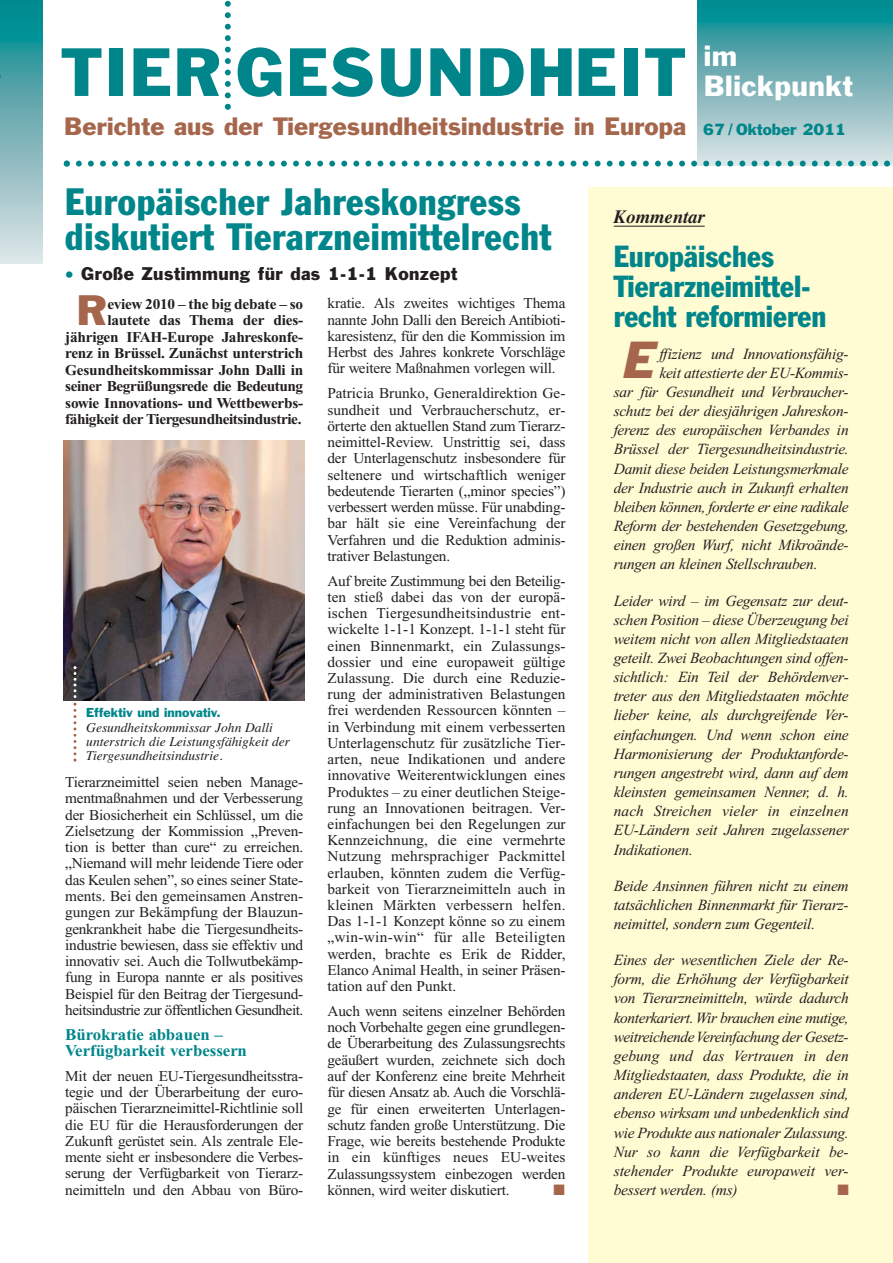
<style>
.page{position:relative;width:893px;height:1263px;background:#fff}
.page>*{position:absolute;margin:0;border:0;box-sizing:border-box;transform-origin:0 0}
.t1{font:63px "Franklin Gothic";letter-spacing:.02em;color:#00868a}
.t2{font:italic 48.15px "Franklin Gothic";color:#a6664c}
.t3{font:39.3px "Franklin Gothic";color:#a6664c}
.t4{font:condensed 37.5px/34.5px "Franklin Gothic";letter-spacing:.015em;color:#00868a}
.t5{font:condensed 30px/30px "Franklin Gothic";color:#00868a}
.t6{font:27px/30px "Franklin Gothic";letter-spacing:.02em;color:#fff}
.t7{font:23.25px "Franklin Gothic";letter-spacing:.005em;color:#a6664c}
.t8{font:italic 700 18.75px "Times";letter-spacing:-.005em;color:#231f20}
.t9{font:16.95px "Franklin Gothic";letter-spacing:.02em;color:#231f20}
.t10{font:700 16.5px/16.4px "Times New Roman";color:#00868a}
.t11{font:italic 15.45px/19.2px "Times New Roman";letter-spacing:-.015em;color:#231f20;text-align:justify}
.t12{font:15px/16.2px "Times New Roman";letter-spacing:-.015em;color:#231f20;text-align:justify}
.t13{font:700 15px/16.5px "Times New Roman";letter-spacing:-.015em;color:#231f20;text-align:right}
.t14{font:15px "Franklin Gothic";color:#00868a}
.t15{font:15px "Zapf Dingbats ITC";color:#a6664c}
.t16{font:italic 13.5px/14.2px "Times";color:#231f20}
.t17{font:12px "Franklin Gothic";color:#00868a}
.s1{color:#00868a}
</style>
<div class="page">
<div style="left:588px;top:187px;width:305px;height:1076px;background:#fffbd2"></div>
<svg style="left:697px;top:0;width:196px;height:166px;background:#70b3b7"></svg>
<svg style="left:0;top:0;width:43px;height:264px;background:#71b3b8"></svg>
<svg style="left:225px;top:0;width:6px;height:110px"></svg>
<svg style="left:64px;top:161px;width:826px;height:6px"></svg>
<hr style="left:614px;top:226px;width:91px;height:1px;background:#231f20">
<img style="left:64px;top:440px;width:241px;height:260px">
<svg style="left:73px;top:666px;width:4px;height:96px"></svg>
<h1 class="t1" style="left:61px;top:48px;width:627px">TIER GESUNDHEIT</h1>
<h3 class="t7" style="left:64px;top:117px;width:623px">Berichte aus der Tiergesundheitsindustrie in Europa</h3>
<h3 class="t6" style="left:704px;top:43px;width:151px">im<br>Blickpunkt</h3>
<p class="t14" style="left:703px;top:123px;width:144px">67 / Oktober 2011</p>
<h3 class="t4" style="left:65px;top:188px;width:488px">Europäischer Jahreskongress diskutiert Tierarzneimittelrecht</h3>
<p class="t9" style="left:65px;top:267px;width:394px"><span class="s1">•</span> Große Zustimmung für das 1-1-1 Konzept</p>
<p class="t12" style="left:327px;top:297px;width:239px">kratie. Als zweites wichtiges Thema nannte John Dalli den Bereich Antibioti&shy;karesistenz, für den die Kommission im Herbst des Jahres konkrete Vorschläge für weitere Maßnahmen vorlegen will.</p>
<p class="t12" style="left:327px;top:387px;width:239px">Patricia Brunko, Generaldirektion Ge&shy;sundheit und Verbraucherschutz, er&shy;örterte den aktuellen Stand zum Tierarz&shy;neimittel-Review. Unstrittig sei, dass der Unterlagenschutz insbesondere für seltenere und wirtschaftlich weniger bedeutende Tierarten („minor species”) verbessert werden müsse. Für unabding&shy;bar hält sie eine Vereinfachung der Verfahren und die Reduktion adminis&shy;trativer Belastungen.</p>
<p class="t12" style="left:327px;top:574px;width:239px">Auf breite Zustimmung bei den Beteilig&shy;ten stieß dabei das von der europä&shy;ischen Tiergesundheitsindustrie ent&shy;wickelte 1-1-1 Konzept. 1-1-1 steht für einen Binnenmarkt, ein Zulassungs&shy;dossier und eine europaweit gültige Zulassung. Die durch eine Reduzie&shy;rung der administrativen Belastungen frei werdenden Ressourcen könnten – in Verbindung mit einem verbesserten Unterlagenschutz für zusätzliche Tier&shy;arten, neue Indikationen und andere innovative Weiterentwicklungen eines Produktes – zu einer deutlichen Steige&shy;rung an Innovationen beitragen. Ver&shy;einfachungen bei den Regelungen zur Kennzeichnung, die eine vermehrte Nutzung mehrsprachiger Packmittel erlauben, könnten zudem die Verfüg&shy;barkeit von Tierarzneimitteln auch in kleinen Märkten verbessern helfen.<br>Das 1-1-1 Konzept könne so zu einem „win-win-win“ für alle Beteiligten werden, brachte es Erik de Ridder, Elanco Animal Health, in seiner Präsen&shy;tation auf den Punkt.</p>
<p class="t12" style="left:327px;top:1004px;width:239px">Auch wenn seitens einzelner Behörden noch Vorbehalte gegen eine grundlegen&shy;de Überarbeitung des Zulassungsrechts geäußert wurden, zeichnete sich doch auf der Konferenz eine breite Mehrheit für diesen Ansatz ab. Auch die Vorschlä&shy;ge für einen erweiterten Unterlagen&shy;schutz fanden große Unterstützung. Die Frage, wie bereits bestehende Produkte in ein künftiges neues EU-weites Zulassungssystem einbezogen werden können, wird weiter diskutiert.</p>
<h3 class="t3" style="left:76px;top:295px;width:33px">R</h3>
<p class="t13" style="left:65px;top:297px;width:239px">eview 2010 – the big debate – so lautete das Thema der dies&shy;jährigen IFAH-Europe Jahreskonfe&shy;renz in Brüssel. Zunächst unterstrich Gesundheitskommissar John Dalli in seiner Begrüßungsrede die Bedeutung sowie Innovations- und Wettbewerbs&shy;fähigkeit der Tiergesundheitsindustrie.</p>
<p class="t17" style="left:86px;top:708px;width:136px">Effektiv und innovativ.</p>
<p class="t16" style="left:86px;top:721px;width:205px">Gesundheitskommissar John Dalli unterstrich die Leistungsfähigkeit der<br>Tiergesundheitsindustrie.</p>
<p class="t12" style="left:65px;top:775px;width:239px">Tierarzneimittel seien neben Manage&shy;mentmaßnahmen und der Verbesserung der Biosicherheit ein Schlüssel, um die Zielsetzung der Kommission „Preven&shy;tion is better than cure“ zu erreichen. „Niemand will mehr leidende Tiere oder das Keulen sehen”, so eines seiner State&shy;ments. Bei den gemeinsamen Anstren&shy;gungen zur Bekämpfung der Blauzun&shy;genkrankheit habe die Tiergesundheits&shy;industrie bewiesen, dass sie effektiv und innovativ sei. Auch die Tollwutbekämp&shy;fung in Europa nannte er als positives Beispiel für den Beitrag der Tiergesund&shy;heitsindustrie zur öffentlichen Gesundheit.</p>
<p class="t10" style="left:65px;top:1028px;width:183px">Bürokratie abbauen –<br>Verfügbarkeit verbessern</p>
<p class="t12" style="left:65px;top:1069px;width:239px">Mit der neuen EU-Tiergesundheitsstra&shy;tegie und der Überarbeitung der euro&shy;päischen Tierarzneimittel-Richtlinie soll die EU für die Herausforderungen der Zukunft gerüstet sein. Als zentrale Ele&shy;mente sieht er insbesondere die Verbes&shy;serung der Verfügbarkeit von Tierarz&shy;neimitteln und den Abbau von Büro-</p>
<p class="t15" style="left:553px;top:1184px;width:13px">■</p>
<p class="t8" style="left:614px;top:210px;width:92px">Kommentar</p>
<h3 class="t5" style="left:614px;top:243px;width:214px">Europäisches<br>Tierarzneimittel&shy;recht reformieren</h3>
<h2 class="t2" style="left:620px;top:341px;width:43px">E</h2>
<p class="t11" style="left:659px;top:345px;width:191px">ffizienz und Innovationsfähig-</p>
<p class="t11" style="left:659px;top:364px;width:191px">keit attestierte der EU-Kommis-</p>
<p class="t11" style="left:614px;top:384px;width:236px">sar für Gesundheit und Verbraucher-</p>
<p class="t11" style="left:614px;top:403px;width:236px">schutz bei der diesjährigen Jahreskon-</p>
<p class="t11" style="left:614px;top:422px;width:236px">ferenz des europäischen Verbandes in</p>
<p class="t11" style="left:614px;top:441px;width:236px">Brüssel der Tiergesundheitsindustrie.</p>
<p class="t11" style="left:614px;top:460px;width:236px">Damit diese beiden Leistungsmerkmale</p>
<p class="t11" style="left:614px;top:479px;width:236px">der Industrie auch in Zukunft erhalten</p>
<p class="t11" style="left:614px;top:499px;width:236px">bleiben können, forderte er eine radikale</p>
<p class="t11" style="left:614px;top:518px;width:237px">Reform der bestehenden Gesetzgebung,</p>
<p class="t11" style="left:614px;top:537px;width:236px">einen großen Wurf, nicht Mikroände-</p>
<p class="t11" style="left:614px;top:556px;width:205px">rungen an kleinen Stellschrauben.</p>
<p class="t11" style="left:614px;top:592px;width:236px">Leider wird – im Gegensatz zur deut&shy;schen Position – diese Überzeugung bei weitem nicht von allen Mitgliedstaaten geteilt. Zwei Beobachtungen sind offen&shy;sichtlich: Ein Teil der Behördenver&shy;treter aus den Mitgliedstaaten möchte lieber keine, als durchgreifende Ver&shy;einfachungen. Und wenn schon eine Harmonisierung der Produktanforde&shy;rungen angestrebt wird, dann auf dem kleinsten gemeinsamen Nenner, d. h. nach Streichen vieler in einzelnen EU-Ländern seit Jahren zugelassener Indikationen.</p>
<p class="t11" style="left:614px;top:877px;width:236px">Beide Ansinnen führen nicht zu einem tatsächlichen Binnenmarkt für Tierarz&shy;neimittel, sondern zum Gegenteil.</p>
<p class="t11" style="left:614px;top:952px;width:236px">Eines der wesentlichen Ziele der Re&shy;form, die Erhöhung der Verfügbarkeit von Tierarzneimitteln, würde dadurch konterkariert. Wir brauchen eine mutige, weitreichende Vereinfachung der Gesetz&shy;gebung und das Vertrauen in den Mitgliedstaaten, dass Produkte, die in anderen EU-Ländern zugelassen sind, ebenso wirksam und unbedenklich sind wie Produkte aus nationaler Zulassung.<br>Nur so kann die Verfügbarkeit be&shy;stehender Produkte europaweit ver&shy;bessert werden. (ms)</p>
<p class="t15" style="left:837px;top:1184px;width:13px">■</p>
</div>
